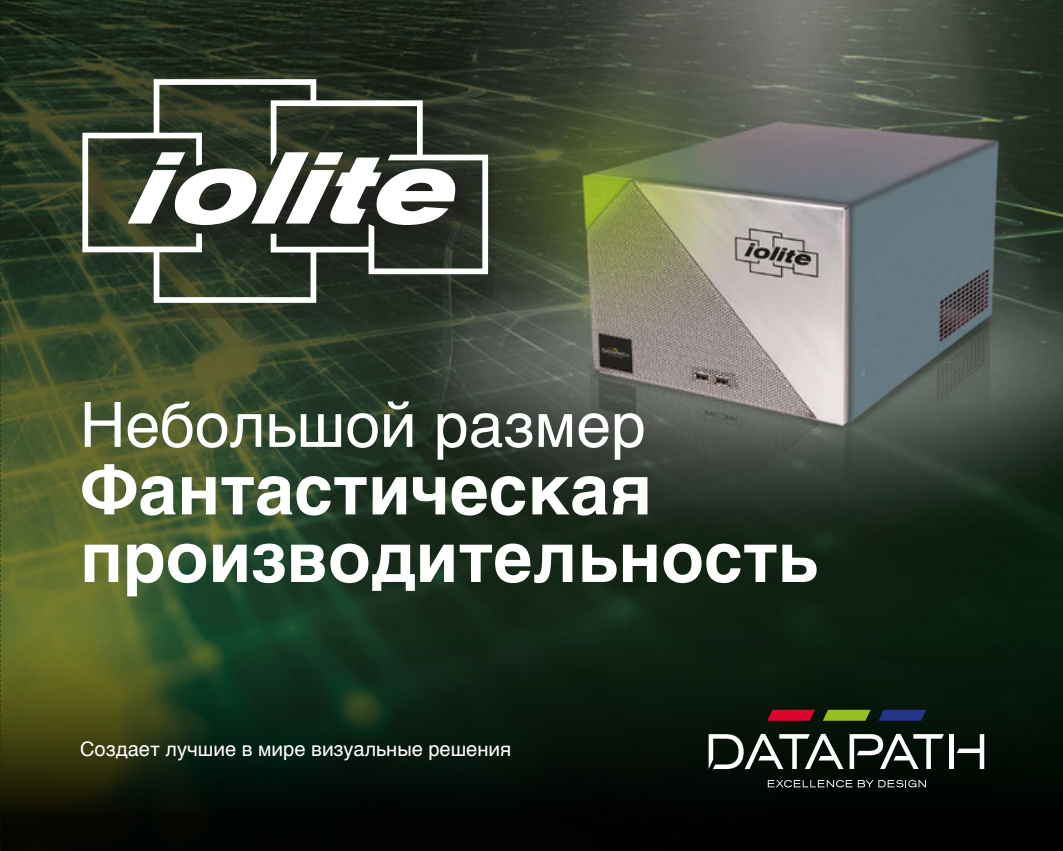
<style>
.page{position:relative;width:1063px;height:851px;background:#fff}
.page>*{position:absolute;margin:0;border:0;box-sizing:border-box;transform-origin:0 0}
.t1{font:700 70px/67.5px "Helvetica";color:#fff}
.t2{font:62.5px "Helvetica";color:#fff}
.t3{font:20px "Helvetica";color:#fff}
</style>
<div class="page">
<img style="left:1px;top:0;width:1062px;height:617px">
<svg style="left:1px;top:617px;width:1062px;height:233px;background:#101e0e"></svg>
<svg style="left:0;top:0;width:1px;height:850px"></svg>
<svg style="left:768px;top:779px;width:158px;height:8px"></svg>
<svg style="left:709px;top:733px;width:135px;height:35px"></svg>
<svg style="left:850px;top:733px;width:94px;height:35px"></svg>
<div style="left:949px;top:734px;width:5px;height:34px;background:#fff"></div>
<svg style="left:957px;top:734px;width:27px;height:34px"></svg>
<svg style="left:767px;top:709px;width:48px;height:11px"></svg>
<svg style="left:823px;top:709px;width:48px;height:11px"></svg>
<svg style="left:878px;top:709px;width:48px;height:11px"></svg>
<div style="left:81px;top:79px;width:412px;height:238px;background:#1d1d1b;opacity:.8"></div>
<svg style="left:82px;top:79px;width:406px;height:224px;background:#434c3e"></svg>
<svg style="left:128px;top:152px;width:328px;height:73px"></svg>
<h2 class="t2" style="left:80px;top:376px;width:567px">Небольшой размер</h2>
<h1 class="t1" style="left:80px;top:457px;width:740px">Фантастическая производительность</h1>
<p class="t3" style="left:80px;top:733px;width:433px">Cоздает лучшие в мире визуальные решения</p>
</div>
